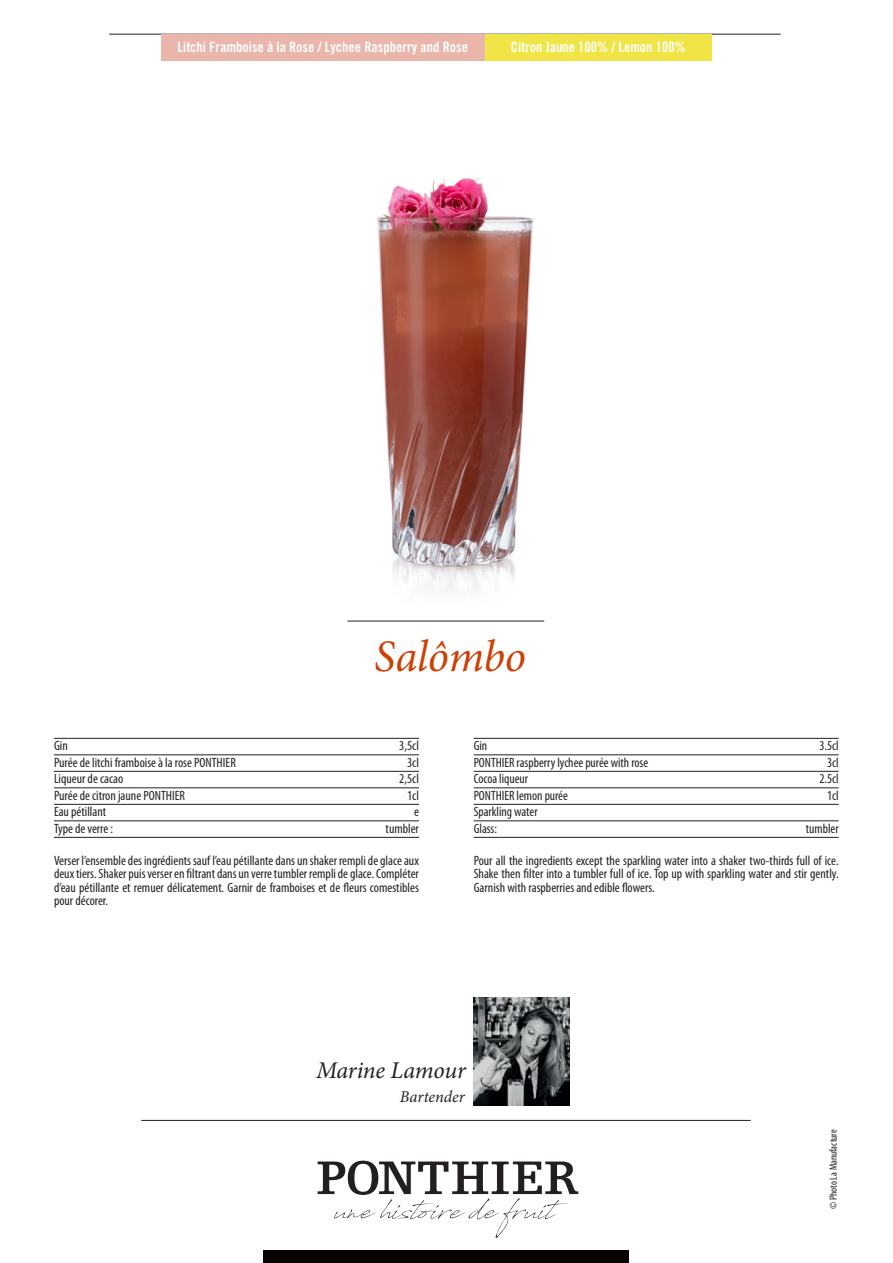
<style>
.page{position:relative;width:893px;height:1263px;background:#fff}
.page>*{position:absolute;margin:0;border:0;box-sizing:border-box;transform-origin:0 0}
.t1{font:italic 45px "Minion Pro";letter-spacing:-.005em;color:#cf4006}
.t2{font:italic 24px "Minion Pro";letter-spacing:-.01em;color:#231f20}
.t3{font:italic 16.5px "Minion Pro";color:#231f20}
.t4{font:14.25px "Trade Gothic Bold Cond Twenty";color:#fff}
.Style_de_paragraphe{font:condensed 13.5px/13.5px "Myriad Pro";color:#231f20;text-align:justify}
.t5{font:condensed 10.5px "Myriad Pro";color:#231f20}
</style>
<div class="page">
<img style="left:347px;top:177px;width:198px;height:445px">
<svg style="left:318px;top:1160px;width:260px;height:78px"></svg>
<img style="left:474px;top:997px;width:95px;height:109px">
<hr style="left:109px;top:34px;width:672px;height:1px;background:#231f20">
<hr style="left:141px;top:1120px;width:610px;height:1px;background:#231f20">
<hr style="left:348px;top:621px;width:196px;height:1px;background:#231f20">
<div style="left:264px;top:1250px;width:365px;height:13px;background:#080302"></div>
<div style="left:485px;top:34px;width:227px;height:27px;background:#f0e446"></div>
<div style="left:162px;top:34px;width:323px;height:27px;background:#eab6ab"></div>
<hr style="left:54px;top:738px;width:365px;height:1px;background:#231f20">
<hr style="left:54px;top:754px;width:365px;height:1px;background:#231f20">
<hr style="left:54px;top:771px;width:365px;height:1px;background:#231f20">
<hr style="left:54px;top:787px;width:365px;height:1px;background:#231f20">
<hr style="left:54px;top:804px;width:365px;height:1px;background:#231f20">
<hr style="left:54px;top:820px;width:365px;height:1px;background:#231f20">
<hr style="left:54px;top:837px;width:365px;height:1px;background:#231f20">
<hr style="left:474px;top:738px;width:365px;height:1px;background:#231f20">
<hr style="left:474px;top:754px;width:365px;height:1px;background:#231f20">
<hr style="left:474px;top:771px;width:365px;height:1px;background:#231f20">
<hr style="left:474px;top:787px;width:365px;height:1px;background:#231f20">
<hr style="left:474px;top:804px;width:365px;height:1px;background:#231f20">
<hr style="left:474px;top:820px;width:365px;height:1px;background:#231f20">
<hr style="left:474px;top:837px;width:365px;height:1px;background:#231f20">
<p class="t4" style="left:178px;top:39px;width:292px">Litchi Framboise à la Rose / Lychee Raspberry and Rose</p>
<p class="t4" style="left:511px;top:38px;width:176px">Citron Jaune 100% / Lemon 100%</p>
<p class="t1" style="left:374px;top:626px;width:154px">Salômbo</p>
<p class="Style_de_paragraphe" style="left:54px;top:739px;width:15px">Gin</p>
<p class="Style_de_paragraphe" style="left:399px;top:739px;width:21px">3,5cl</p>
<p class="Style_de_paragraphe" style="left:54px;top:755px;width:183px">Purée de litchi framboise à la rose PONTHIER</p>
<p class="Style_de_paragraphe" style="left:407px;top:755px;width:13px">3cl</p>
<p class="Style_de_paragraphe" style="left:54px;top:772px;width:71px">Liqueur de cacao</p>
<p class="Style_de_paragraphe" style="left:399px;top:772px;width:21px">2,5cl</p>
<p class="Style_de_paragraphe" style="left:54px;top:788px;width:133px">Purée de citron jaune PONTHIER</p>
<p class="Style_de_paragraphe" style="left:407px;top:788px;width:13px">1cl</p>
<p class="Style_de_paragraphe" style="left:54px;top:805px;width:54px">Eau pétillant</p>
<p class="Style_de_paragraphe" style="left:414px;top:805px;width:6px">e</p>
<p class="Style_de_paragraphe" style="left:54px;top:821px;width:61px">Type de verre :</p>
<p class="Style_de_paragraphe" style="left:386px;top:821px;width:35px">tumbler</p>
<p class="Style_de_paragraphe" style="left:474px;top:739px;width:15px">Gin</p>
<p class="Style_de_paragraphe" style="left:819px;top:739px;width:21px">3.5cl</p>
<p class="Style_de_paragraphe" style="left:474px;top:755px;width:176px">PONTHIER raspberry lychee purée with rose</p>
<p class="Style_de_paragraphe" style="left:827px;top:755px;width:13px">3cl</p>
<p class="Style_de_paragraphe" style="left:474px;top:772px;width:56px">Cocoa liqueur</p>
<p class="Style_de_paragraphe" style="left:819px;top:772px;width:21px">2.5cl</p>
<p class="Style_de_paragraphe" style="left:474px;top:788px;width:96px">PONTHIER lemon purée</p>
<p class="Style_de_paragraphe" style="left:827px;top:788px;width:13px">1cl</p>
<p class="Style_de_paragraphe" style="left:474px;top:805px;width:65px">Sparkling water</p>
<p class="Style_de_paragraphe" style="left:474px;top:821px;width:25px">Glass:</p>
<p class="Style_de_paragraphe" style="left:806px;top:821px;width:34px">tumbler</p>
<p class="Style_de_paragraphe" style="left:54px;top:853px;width:366px">Verser l’ensemble des ingrédients sauf l’eau pétillante dans un shaker rempli de glace aux deux tiers. Shaker puis verser en filtrant dans un verre tumbler rempli de glace. Compléter d’eau pétillante et remuer délicatement. Garnir de framboises et de fleurs comestibles pour décorer.</p>
<p class="Style_de_paragraphe" style="left:474px;top:853px;width:366px">Pour all the ingredients except the sparkling water into a shaker two-thirds full of ice.<br>Shake then filter into a tumbler full of ice. Top up with sparkling water and stir gently.<br>Garnish with raspberries and edible flowers.</p>
<p class="t2" style="left:316px;top:1054px;width:151px">Marine Lamour</p>
<p class="t3" style="left:400px;top:1085px;width:66px">Bartender</p>
<p class="t5" style="left:827px;top:1209px;width:81px;rotate:-90deg">© Photo La Manufacture</p>
</div>
